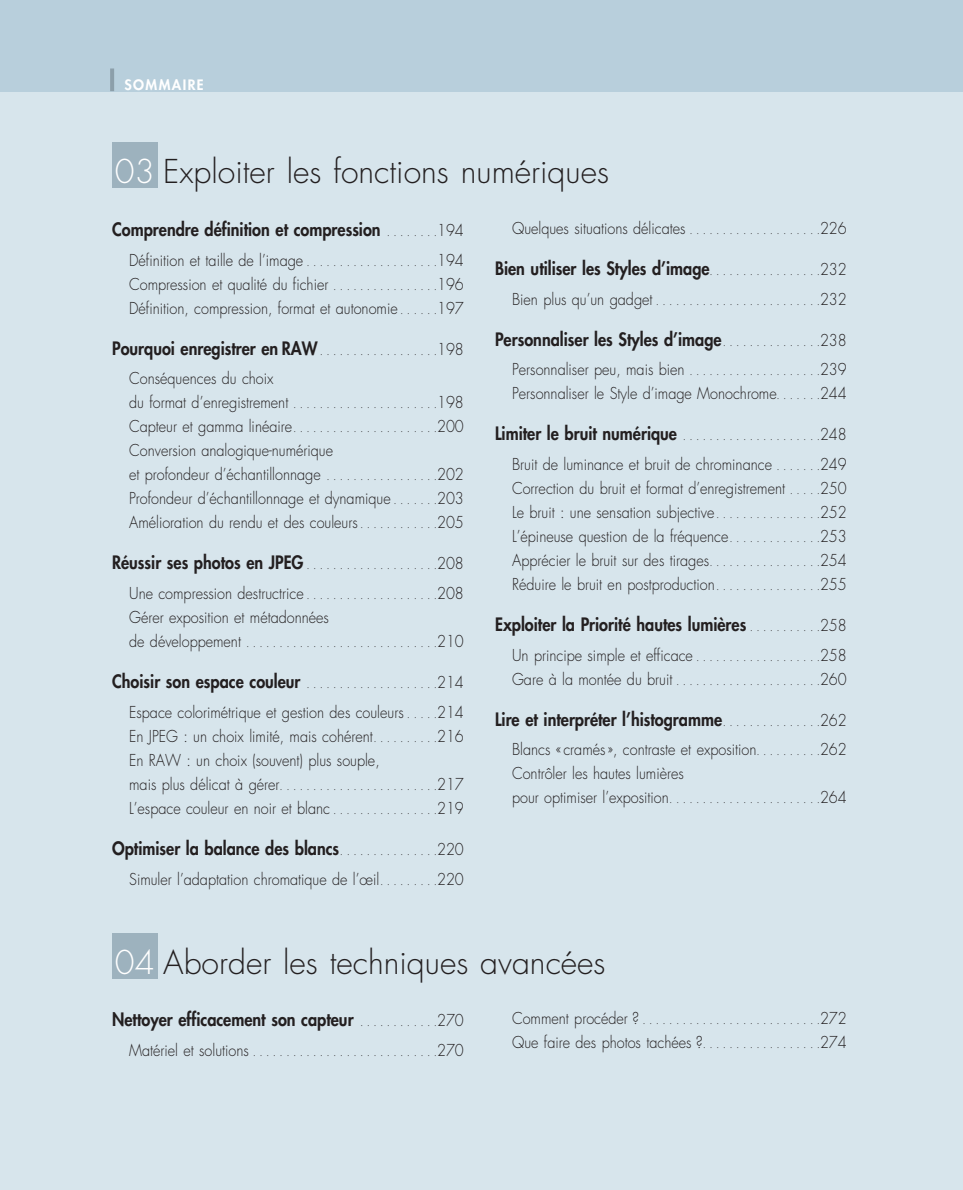
<style>
.page{position:relative;width:963px;height:1190px;background:#fff}
.page>*{position:absolute;margin:0;border:0;box-sizing:border-box;transform-origin:0 0}
.t1{font:300 32px "Futura";color:#231f20}
.t2{font:800 18px "Futura";color:#231f20;scale:.9 1}
.t3{font:300 16px/24px "Futura";color:#231f20;scale:.9 1}
.t4{font:800 14px "Futura";letter-spacing:.1em;color:#fff}
.t5{font:300 12px "Futura";color:#231f20;scale:.9 1}
.s1{color:#fff}
.s2{font-weight:300;font-size:12px}
.s3{font-weight:300;font-size:16px}
.s4{font-size:12px}
.s5{font-size:16px}
</style>
<div class="page">
<div style="left:0;top:0;width:962px;height:1190px;background:#d7e5ec"></div>
<div style="left:0;top:0;width:962px;height:91px;background:#b8cfdc"></div>
<hr style="left:110px;top:68px;width:4px;height:23px;background:#8c9faa">
<div style="left:112px;top:933px;width:45px;height:45px;background:#9db2be"></div>
<div style="left:112px;top:142px;width:45px;height:46px;background:#9db2be"></div>
<p class="t4" style="left:124px;top:78px;width:81px">SOMMAIRE</p>
<p class="t1" style="left:115px;top:156px;width:495px"><span class="s1">03</span> Exploiter les fonctions numériques</p>
<p class="t2" style="left:112px;top:221px;width:392px">Comprendre définition et compression <span class="s2">. . . . . . . .</span><span class="s3">194</span></p>
<p class="t3" style="left:129px;top:249px;width:373px;text-align:justify">Définition et taille de l’image <span class="s4">. . . . . . . . . . . . . . . . . . . .</span>194<br>Compression et qualité du fichier <span class="s4">. . . . . . . . . . . . . . . .</span>196<br>Définition, compression, format et autonomie <span class="s4">. . . . . .</span>197</p>
<p class="t2" style="left:112px;top:339px;width:392px">Pourquoi enregistrer en RAW <span class="s2">. . . . . . . . . . . . . . . . . .</span><span class="s3">198</span></p>
<p class="t3" style="left:129px;top:368px;width:373px">Conséquences du choix<br>du format d’enregistrement <span class="s4">. . . . . . . . . . . . . . . . . . . . . .</span>198<br>Capteur et gamma linéaire <span class="s4">. . . . . . . . . . . . . . . . . . . . . .</span>200<br>Conversion analogique-numérique<br>et profondeur d’échantillonnage <span class="s4">. . . . . . . . . . . . . . . . .</span>202<br>Profondeur d’échantillonnage et dynamique <span class="s4">. . . . . . .</span>203<br>Amélioration du rendu et des couleurs <span class="s4">. . . . . . . . . . . .</span>205</p>
<p class="t2" style="left:112px;top:554px;width:392px">Réussir ses photos en JPEG <span class="s2">. . . . . . . . . . . . . . . . . . . .</span><span class="s3">208</span></p>
<p class="t3" style="left:129px;top:582px;width:373px">Une compression destructrice <span class="s4">. . . . . . . . . . . . . . . . . . . .</span>208<br>Gérer exposition et métadonnées</p>
<p class="t5" style="left:129px;top:637px;width:373px"><span class="s5">de développement</span> . . . . . . . . . . . . . . . . . . . . . . . . . . . . .<span class="s5">210</span></p>
<p class="t2" style="left:112px;top:673px;width:392px">Choisir son espace couleur <span class="s2">. . . . . . . . . . . . . . . . . . . .</span><span class="s3">214</span></p>
<p class="t3" style="left:129px;top:701px;width:373px">Espace colorimétrique et gestion des couleurs <span class="s4">. . . . .</span>214<br>En JPEG : un choix limité, mais cohérent <span class="s4">. . . . . . . . . .</span>216<br>En RAW : un choix (souvent) plus souple,<br>mais plus délicat à gérer <span class="s4">. . . . . . . . . . . . . . . . . . . . . . . .</span>217<br>L’espace couleur en noir et blanc <span class="s4">. . . . . . . . . . . . . . . .</span>219</p>
<p class="t2" style="left:112px;top:839px;width:392px">Optimiser la balance des blancs <span class="s2">. . . . . . . . . . . . . . .</span><span class="s3">220</span></p>
<p class="t3" style="left:129px;top:868px;width:373px">Simuler l’adaptation chromatique de l’œil <span class="s4">. . . . . . . . .</span>220</p>
<p class="t3" style="left:512px;top:217px;width:373px">Quelques situations délicates <span class="s4">. . . . . . . . . . . . . . . . . . . .</span>226</p>
<p class="t2" style="left:495px;top:260px;width:392px">Bien utiliser les Styles d’image<span class="s2">. . . . . . . . . . . . . . . . .</span><span class="s3">232</span></p>
<p class="t5" style="left:512px;top:295px;width:373px"><span class="s5">Bien plus qu’un gadget</span> . . . . . . . . . . . . . . . . . . . . . . . . .<span class="s5">232</span></p>
<p class="t2" style="left:495px;top:330px;width:392px">Personnaliser les Styles d’image <span class="s2">. . . . . . . . . . . . . . .</span><span class="s3">238</span></p>
<p class="t3" style="left:512px;top:359px;width:373px">Personnaliser peu, mais bien <span class="s4">. . . . . . . . . . . . . . . . . . . .</span>239<br>Personnaliser le Style d’image Monochrome<span class="s4">. . . . . . .</span>244</p>
<p class="t2" style="left:495px;top:425px;width:392px">Limiter le bruit numérique <span class="s2">. . . . . . . . . . . . . . . . . . . . .</span><span class="s3">248</span></p>
<p class="t3" style="left:512px;top:453px;width:373px;text-align:justify">Bruit de luminance et bruit de chrominance <span class="s4">. . . . . . .</span>249<br>Correction du bruit et format d’enregistrement <span class="s4">. . . . .</span>250<br>Le bruit : une sensation subjective <span class="s4">. . . . . . . . . . . . . . . .</span>252<br>L’épineuse question de la fréquence <span class="s4">. . . . . . . . . . . . . .</span>253<br>Apprécier le bruit sur des tirages <span class="s4">. . . . . . . . . . . . . . . . .</span>254<br>Réduire le bruit en postproduction <span class="s4">. . . . . . . . . . . . . . . .</span>255</p>
<p class="t2" style="left:495px;top:616px;width:392px">Exploiter la Priorité hautes lumières <span class="s2">. . . . . . . . . . .</span><span class="s3">258</span></p>
<p class="t3" style="left:512px;top:644px;width:373px">Un principe simple et efficace <span class="s4">. . . . . . . . . . . . . . . . . . .</span>258<br>Gare à la montée du bruit <span class="s4">. . . . . . . . . . . . . . . . . . . . . .</span>260</p>
<p class="t2" style="left:495px;top:710px;width:392px">Lire et interpréter l’histogramme <span class="s2">. . . . . . . . . . . . . . .</span><span class="s3">262</span></p>
<p class="t3" style="left:512px;top:739px;width:373px">Blancs « cramés », contraste et exposition<span class="s4">. . . . . . . . . .</span>262<br>Contrôler les hautes lumières<br>pour optimiser l’exposition <span class="s4">. . . . . . . . . . . . . . . . . . . . . . .</span>264</p>
<p class="t1" style="left:115px;top:947px;width:492px"><span class="s1">04</span> Aborder les techniques avancées</p>
<p class="t2" style="left:112px;top:1011px;width:392px">Nettoyer efficacement son capteur <span class="s2">. . . . . . . . . . . .</span><span class="s3">270</span></p>
<p class="t5" style="left:129px;top:1046px;width:373px"><span class="s5">Matériel et solutions</span> . . . . . . . . . . . . . . . . . . . . . . . . . . . .<span class="s5">270</span></p>
<p class="t5" style="left:512px;top:1014px;width:373px"><span class="s5">Comment procéder ?</span> . . . . . . . . . . . . . . . . . . . . . . . . . . .<span class="s5">272</span></p>
<p class="t3" style="left:512px;top:1032px;width:373px">Que faire des photos tachées ? <span class="s4">. . . . . . . . . . . . . . . . . .</span>274</p>
</div>
